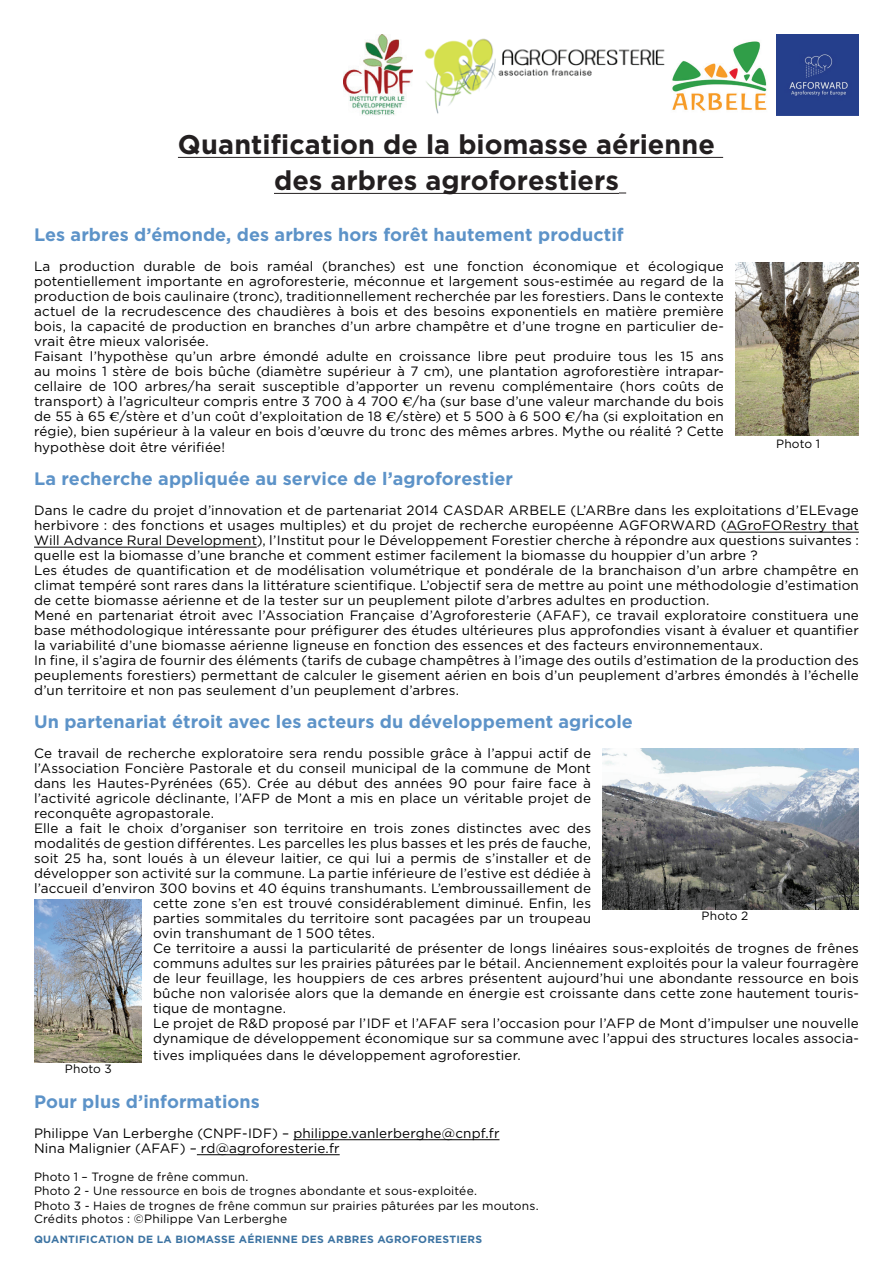
<style>
.page{position:relative;width:893px;height:1263px;background:#fff}
.page>*{position:absolute;margin:0;border:0;box-sizing:border-box;transform-origin:0 0}
.t1{font:700 27px/36px "Gotham";color:#231f20;text-align:center}
.t2{font:700 18px "Gotham";letter-spacing:.005em;color:#5d93c8}
.t3{font:13.5px/15px "Gotham";letter-spacing:.01em;color:#000}
.t4{font:12px/13.5px "Gotham";letter-spacing:.015em;color:#000}
.t5{font:700 10.5px "Gotham";letter-spacing:.025em;color:#3c73a2}
.s1{font-family:"Times"}
</style>
<div class="page">
<hr style="left:178px;top:157px;width:545px;height:1px;background:#231f20">
<hr style="left:274px;top:193px;width:345px;height:1px;background:#231f20">
<hr style="left:726px;top:532px;width:133px;height:1px;background:#000">
<hr style="left:34px;top:547px;width:223px;height:1px;background:#000">
<hr style="left:293px;top:1139px;width:206px;height:1px;background:#000">
<hr style="left:197px;top:1154px;width:143px;height:1px;background:#000">
<img style="left:344px;top:34px;width:68px;height:81px">
<img style="left:424px;top:38px;width:343px;height:76px">
<img style="left:34px;top:899px;width:108px;height:163px">
<img style="left:736px;top:263px;width:123px;height:173px">
<img style="left:603px;top:748px;width:256px;height:161px">
<img style="left:776px;top:34px;width:83px;height:81px">
<h1 class="t1" style="left:178px;top:126px;width:539px">Quantification de la biomasse aérienne des arbres agroforestiers</h1>
<h2 class="t2" style="left:34px;top:224px;width:591px">Les arbres d’émonde, des arbres hors forêt hautement productif</h2>
<p class="t3" style="left:34px;top:258px;width:691px">La production durable de bois raméal (branches) est une fonction économique et écologique potentiellement importante en agroforesterie, méconnue et largement sous-estimée au regard de la production de bois caulinaire (tronc), traditionnellement recherchée par les forestiers. Dans le contexte actuel de la recrudescence des chaudières à bois et des besoins exponentiels en matière première bois, la capacité de production en branches d’un arbre champêtre et d’une trogne en particulier de&shy;vrait être mieux valorisée.<br>Faisant l’hypothèse qu’un arbre émondé adulte en croissance libre peut produire tous les 15 ans au moins 1 stère de bois bûche (diamètre supérieur à 7 cm), une plantation agroforestière intrapar&shy;cellaire de 100 arbres/ha serait susceptible d’apporter un revenu complémentaire (hors coûts de transport) à l’agriculteur compris entre 3 700 à 4 700 <span class="s1">€</span>/ha (sur base d’une valeur marchande du bois de 55 à 65 <span class="s1">€</span>/stère et d’un coût d’exploitation de 18 <span class="s1">€</span>/stère) et 5 500 à 6 500 <span class="s1">€</span>/ha (si exploitation en régie), bien supérieur à la valeur en bois d’œuvre du tronc des mêmes arbres. Mythe ou réalité ? Cette</p>
<p class="t3" style="left:34px;top:440px;width:193px">hypothèse doit être vérifiée!</p>
<h2 class="t2" style="left:34px;top:469px;width:481px">La recherche appliquée au service de l’agroforestier</h2>
<p class="t3" style="left:34px;top:503px;width:826px">Dans le cadre du projet d’innovation et de partenariat 2014 CASDAR ARBELE (L’ARBre dans les exploitations d’ELEvage herbivore : des fonctions et usages multiples) et du projet de recherche européenne AGFORWARD (AGroFORestry that Will Advance Rural Development), l’Institut pour le Développement Forestier cherche à répondre aux questions suivantes : quelle est la biomasse d’une branche et comment estimer facilement la biomasse du houppier d’un arbre ?<br>Les études de quantification et de modélisation volumétrique et pondérale de la branchaison d’un arbre champêtre en climat tempéré sont rares dans la littérature scientifique. L’objectif sera de mettre au point une méthodologie d’estimation de cette biomasse aérienne et de la tester sur un peuplement pilote d’arbres adultes en production.<br>Mené en partenariat étroit avec l’Association Française d’Agroforesterie (AFAF), ce travail exploratoire constituera une base méthodologique intéressante pour préfigurer des études ultérieures plus approfondies visant à évaluer et quantifier la variabilité d’une biomasse aérienne ligneuse en fonction des essences et des facteurs environnementaux.<br>In fine, il s’agira de fournir des éléments (tarifs de cubage champêtres à l’image des outils d’estimation de la production des peuplements forestiers) permettant de calculer le gisement aérien en bois d’un peuplement d’arbres émondés à l’échelle d’un territoire et non pas seulement d’un peuplement d’arbres.</p>
<h2 class="t2" style="left:34px;top:712px;width:600px">Un partenariat étroit avec les acteurs du développement agricole</h2>
<p class="t3" style="left:34px;top:746px;width:559px">Ce travail de recherche exploratoire sera rendu possible grâce à l’appui actif de</p>
<p class="t3" style="left:34px;top:761px;width:559px">l’Association Foncière Pastorale et du conseil municipal de la commune de Mont</p>
<p class="t3" style="left:34px;top:776px;width:559px">dans les Hautes-Pyrénées (65). Crée au début des années 90 pour faire face à</p>
<p class="t3" style="left:34px;top:791px;width:559px">l’activité agricole déclinante, l’AFP de Mont a mis en place un véritable projet de</p>
<p class="t3" style="left:34px;top:806px;width:182px">reconquête agropastorale.</p>
<p class="t3" style="left:34px;top:821px;width:559px">Elle a fait le choix d’organiser son territoire en trois zones distinctes avec des</p>
<p class="t3" style="left:34px;top:836px;width:559px">modalités de gestion différentes. Les parcelles les plus basses et les prés de fauche,</p>
<p class="t3" style="left:34px;top:851px;width:559px">soit 25 ha, sont loués à un éleveur laitier, ce qui lui a permis de s’installer et de</p>
<p class="t3" style="left:34px;top:866px;width:559px">développer son activité sur la commune. La partie inférieure de l’estive est dédiée à</p>
<p class="t3" style="left:34px;top:881px;width:559px">l’accueil d’environ 300 bovins et 40 équins transhumants. L’embroussaillement de</p>
<p class="t3" style="left:153px;top:896px;width:439px">cette zone s’en est trouvé considérablement diminué. Enfin, les</p>
<p class="t3" style="left:153px;top:911px;width:439px">parties sommitales du territoire sont pacagées par un troupeau</p>
<p class="t3" style="left:153px;top:926px;width:224px">ovin transhumant de 1 500 têtes.</p>
<p class="t3" style="left:153px;top:941px;width:707px">Ce territoire a aussi la particularité de présenter de longs linéaires sous-exploités de trognes de frênes</p>
<p class="t3" style="left:153px;top:956px;width:707px">communs adultes sur les prairies pâturées par le bétail. Anciennement exploités pour la valeur fourragère</p>
<p class="t3" style="left:153px;top:971px;width:707px">de leur feuillage, les houppiers de ces arbres présentent aujourd’hui une abondante ressource en bois</p>
<p class="t3" style="left:153px;top:986px;width:707px">bûche non valorisée alors que la demande en énergie est croissante dans cette zone hautement touris-</p>
<p class="t3" style="left:153px;top:1001px;width:134px">tique de montagne.</p>
<p class="t3" style="left:153px;top:1016px;width:707px">Le projet de R&amp;D proposé par l’IDF et l’AFAF sera l’occasion pour l’AFP de Mont d’impulser une nouvelle</p>
<p class="t3" style="left:153px;top:1031px;width:707px">dynamique de développement économique sur sa commune avec l’appui des structures locales associa-</p>
<p class="t3" style="left:153px;top:1047px;width:369px">tives impliquées dans le développement agroforestier.</p>
<h2 class="t2" style="left:34px;top:1091px;width:227px">Pour plus d’informations</h2>
<p class="t3" style="left:34px;top:1125px;width:467px">Philippe Van Lerberghe (CNPF-IDF) – philippe.vanlerberghe@cnpf.fr<br>Nina Malignier (AFAF) – rd@agroforesterie.fr</p>
<p class="t4" style="left:34px;top:1170px;width:444px">Photo 1 – Trogne de frêne commun.<br>Photo 2 - Une ressource en bois de trognes abondante et sous-exploitée.</p>
<p class="t4" style="left:34px;top:1199px;width:506px">Photo 3 - Haies de trognes de frêne commun sur prairies pâturées par les moutons.<br>Crédits photos : ©Philippe Van Lerberghe</p>
<p class="t4" style="left:776px;top:437px;width:46px">Photo 1</p>
<p class="t4" style="left:702px;top:909px;width:48px">Photo 2</p>
<p class="t4" style="left:65px;top:1062px;width:49px">Photo 3</p>
<p class="t5" style="left:34px;top:1233px;width:450px">Quantification de la biomasse aérienne des arbres agroforestiers</p>
</div>
